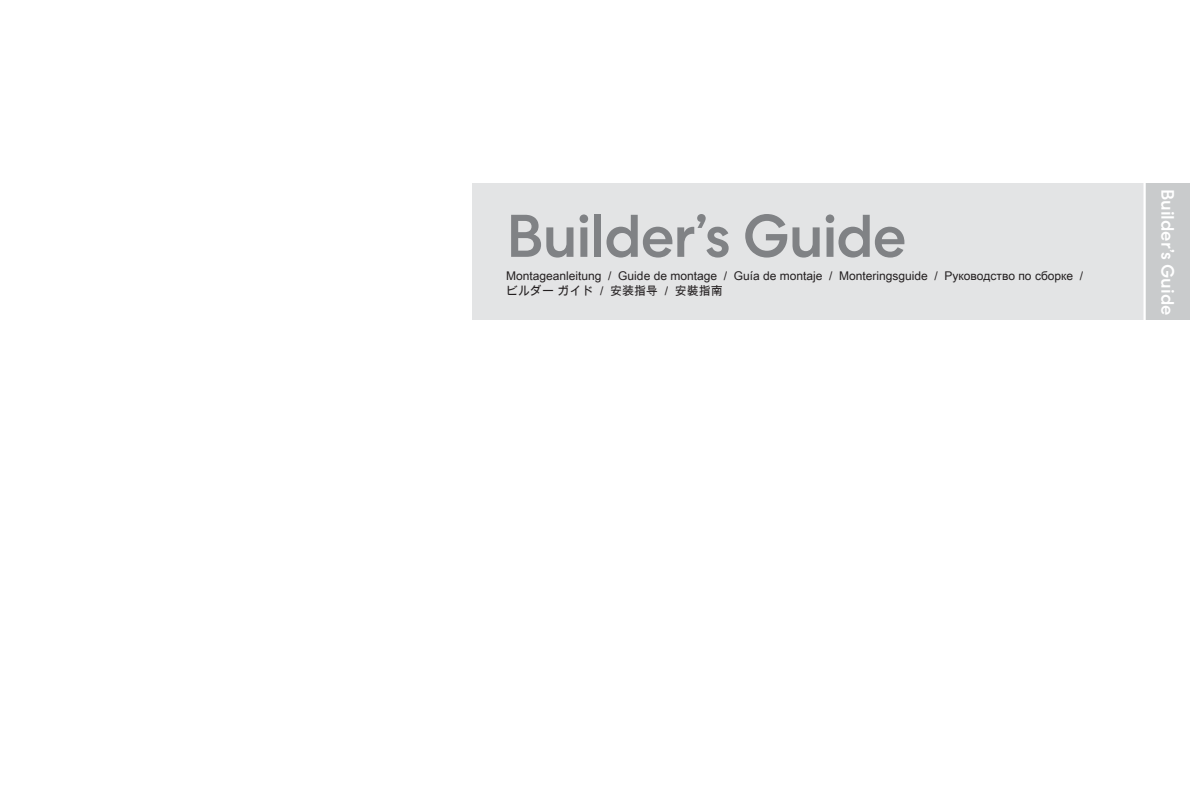
<style>
.page{position:relative;width:1191px;height:806px;background:#fff}
.page>*{position:absolute;margin:0;border:0;box-sizing:border-box;transform-origin:0 0}
.Header_1{font:500 60px "Centra No 2";letter-spacing:-.025em;color:#808285}
.Header_4{font:500 18px "Centra No 2";color:#fff}
.Header_mini{font:12px "Arial Unicode MS";color:#231f20}
</style>
<div class="page">
<div style="left:1126px;top:184px;width:63px;height:136px;background:#c9cbcc"></div>
<div style="left:472px;top:184px;width:673px;height:136px;background:#e3e4e5"></div>
<hr style="left:1143px;top:166px;width:2px;height:167px;background:#fff">
<p class="Header_1" style="left:506px;top:201px;width:402px">Builder’s Guide</p>
<p class="Header_mini" style="left:506px;top:267px;width:578px">Montageanleitung / Guide de montage / Guía de montaje / Monteringsguide / Руководство по сборке /</p>
<p class="Header_mini" style="left:506px;top:281px;width:218px">ビルダー ガイド / 安装指导 / 安裝指南</p>
<p class="Header_4" style="left:1178px;top:188px;width:128px;rotate:90deg">Builder’s Guide</p>
</div>
